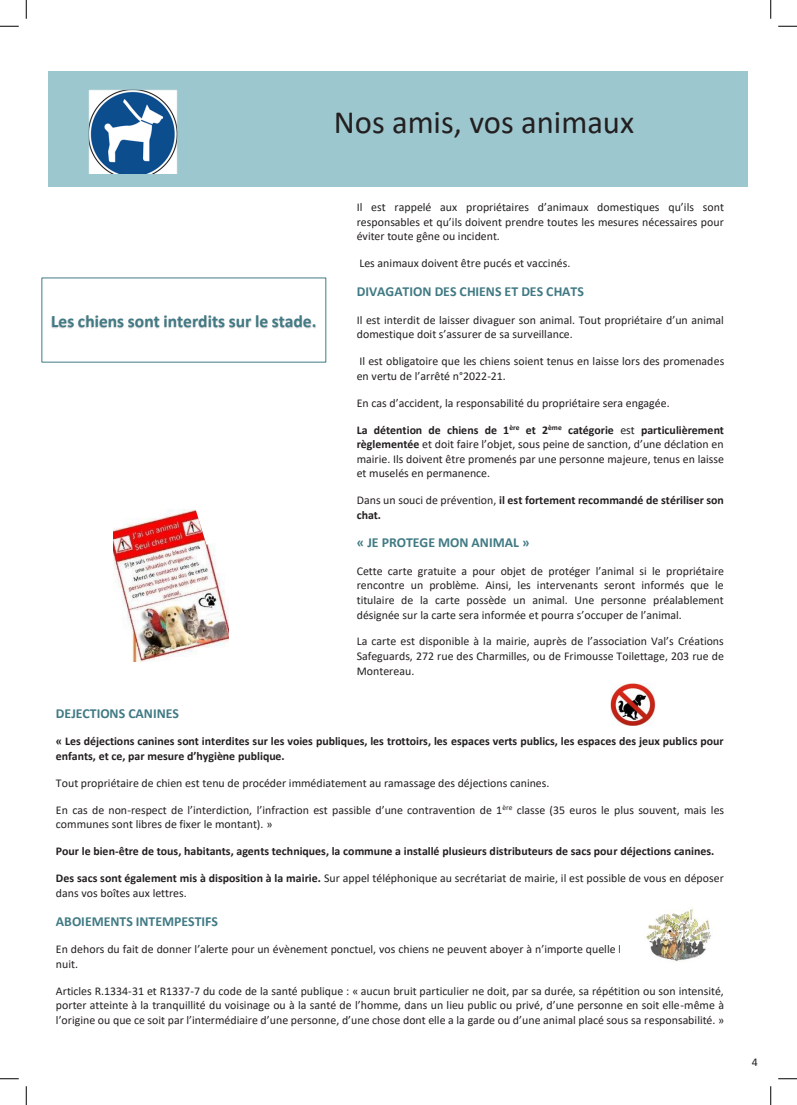
<style>
.page{position:relative;width:797px;height:1105px;background:#fff}
.page>*{position:absolute;margin:0;border:0;box-sizing:border-box;transform-origin:0 0}
.t1{font:32.5px "Calibri";color:#231f20}
.t2{font:700 17.5px "Calibri";color:#417a84}
.t3{font:700 13.75px "Calibri";color:#417a84}
.t4{font:11.88px/14.5px "Calibri";color:#231f20;text-align:justify}
.t5{font:700 11.88px/14.5px "Calibri";color:#231f20}
.s1{font-weight:700}
.s2{font-weight:400}
</style>
<div class="page">
<div style="left:49px;top:71px;width:699px;height:116px;background:#9cc7ce"></div>
<img style="left:114px;top:510px;width:114px;height:151px">
<svg style="left:194px;top:509px;width:34px;height:36px"></svg>
<img style="left:195px;top:509px;width:33px;height:31px">
<img style="left:610px;top:684px;width:45px;height:42px">
<img style="left:42px;top:304px;width:262px;height:40px">
<img style="left:304px;top:319px;width:12px;height:10px">
<img style="left:644px;top:909px;width:67px;height:53px">
<img style="left:88px;top:90px;width:89px;height:83px">
<svg style="left:0;top:25px;width:19px;height:2px"></svg>
<svg style="left:778px;top:25px;width:19px;height:2px"></svg>
<svg style="left:0;top:1078px;width:19px;height:1px"></svg>
<svg style="left:778px;top:1078px;width:19px;height:1px"></svg>
<svg style="left:25px;top:0;width:2px;height:19px"></svg>
<svg style="left:25px;top:1086px;width:2px;height:19px"></svg>
<svg style="left:770px;top:0;width:1px;height:19px"></svg>
<svg style="left:770px;top:1086px;width:1px;height:19px"></svg>
<h1 class="t1" style="left:334px;top:100px;width:302px">Nos amis, vos animaux</h1>
<h2 class="t2" style="left:51px;top:309px;width:267px">Les chiens sont interdits sur le stade.</h2>
<p class="t4" style="left:357px;top:200px;width:369px">Il est rappelé aux propriétaires d’animaux domestiques qu’ils sont responsables et qu’ils doivent prendre toutes les mesures nécessaires pour éviter toute gêne ou incident.</p>
<p class="t4" style="left:359px;top:256px;width:212px">Les animaux doivent être pucés et vaccinés.</p>
<p class="t3" style="left:357px;top:282px;width:229px">DIVAGATION DES CHIENS ET DES CHATS</p>
<p class="t4" style="left:357px;top:312px;width:368px">Il est interdit de laisser divaguer son animal. Tout propriétaire d’un animal domestique doit s’assurer de sa surveillance.</p>
<p class="t4" style="left:357px;top:354px;width:369px">Il est obligatoire que les chiens soient tenus en laisse lors des promenades en vertu de l’arrêté n°2022-21.</p>
<p class="t4" style="left:357px;top:395px;width:314px">En cas d’accident, la responsabilité du propriétaire sera engagée.</p>
<p class="t4" style="left:357px;top:422px;width:369px"><span class="s1">La détention de chiens de 1</span><sup>ère</sup> <span class="s1">et 2</span><sup>ème</sup> <span class="s1">catégorie</span> est <span class="s1">particulièrement règlementée</span> et doit faire l’objet, sous peine de sanction, d’une déclation en mairie. Ils doivent être promenés par une personne majeure, tenus en laisse et muselés en permanence.</p>
<p class="t5" style="left:357px;top:493px;width:368px"><span class="s2">Dans un souci de prévention,</span> il est fortement recommandé de stériliser son chat.</p>
<p class="t3" style="left:357px;top:533px;width:174px">« JE PROTEGE MON ANIMAL »</p>
<p class="t4" style="left:357px;top:563px;width:369px">Cette carte gratuite a pour objet de protéger l’animal si le propriétaire rencontre un problème. Ainsi, les intervenants seront informés que le titulaire de la carte possède un animal. Une personne préalablement désignée sur la carte sera informée et pourra s’occuper de l’animal.</p>
<p class="t4" style="left:357px;top:634px;width:369px">La carte est disponible à la mairie, auprès de l’association Val’s Créations Safeguards, 272 rue des Charmilles, ou de Frimousse Toilettage, 203 rue de Montereau.</p>
<p class="t3" style="left:56px;top:703px;width:125px">DEJECTIONS CANINES</p>
<p class="t5" style="left:56px;top:734px;width:669px">« Les déjections canines sont interdites sur les voies publiques, les trottoirs, les espaces verts publics, les espaces des jeux publics pour enfants, et ce, par mesure d’hygiène publique.</p>
<p class="t4" style="left:56px;top:775px;width:495px">Tout propriétaire de chien est tenu de procéder immédiatement au ramassage des déjections canines.</p>
<p class="t4" style="left:56px;top:802px;width:669px">En cas de non-respect de l’interdiction, l’infraction est passible d’une contravention de 1<sup>ère</sup> classe (35 euros le plus souvent, mais les communes sont libres de fixer le montant). »</p>
<p class="t5" style="left:56px;top:844px;width:660px">Pour le bien-être de tous, habitants, agents techniques, la commune a installé plusieurs distributeurs de sacs pour déjections canines.</p>
<p class="t4" style="left:56px;top:871px;width:669px"><span class="s1">Des sacs sont également mis à disposition à la mairie.</span> Sur appel téléphonique au secrétariat de mairie, il est possible de vous en déposer dans vos boîtes aux lettres.</p>
<p class="t3" style="left:56px;top:911px;width:163px">ABOIEMENTS INTEMPESTIFS</p>
<p class="t4" style="left:56px;top:941px;width:669px">En dehors du fait de donner l’alerte pour un évènement ponctuel, vos chiens ne peuvent aboyer à n’importe quelle heure du jour et de la nuit.</p>
<p class="t4" style="left:56px;top:983px;width:669px">Articles R.1334-31 et R1337-7 du code de la santé publique : « aucun bruit particulier ne doit, par sa durée, sa répétition ou son intensité, porter atteinte à la tranquillité du voisinage ou à la santé de l’homme, dans un lieu public ou privé, d’une personne en soit elle-même à l’origine ou que ce soit par l’intermédiaire d’une personne, d’une chose dont elle a la garde ou d’une animal placé sous sa responsabilité. »</p>
<p class="t4" style="left:752px;top:1055px;width:8px">4</p>
</div>
